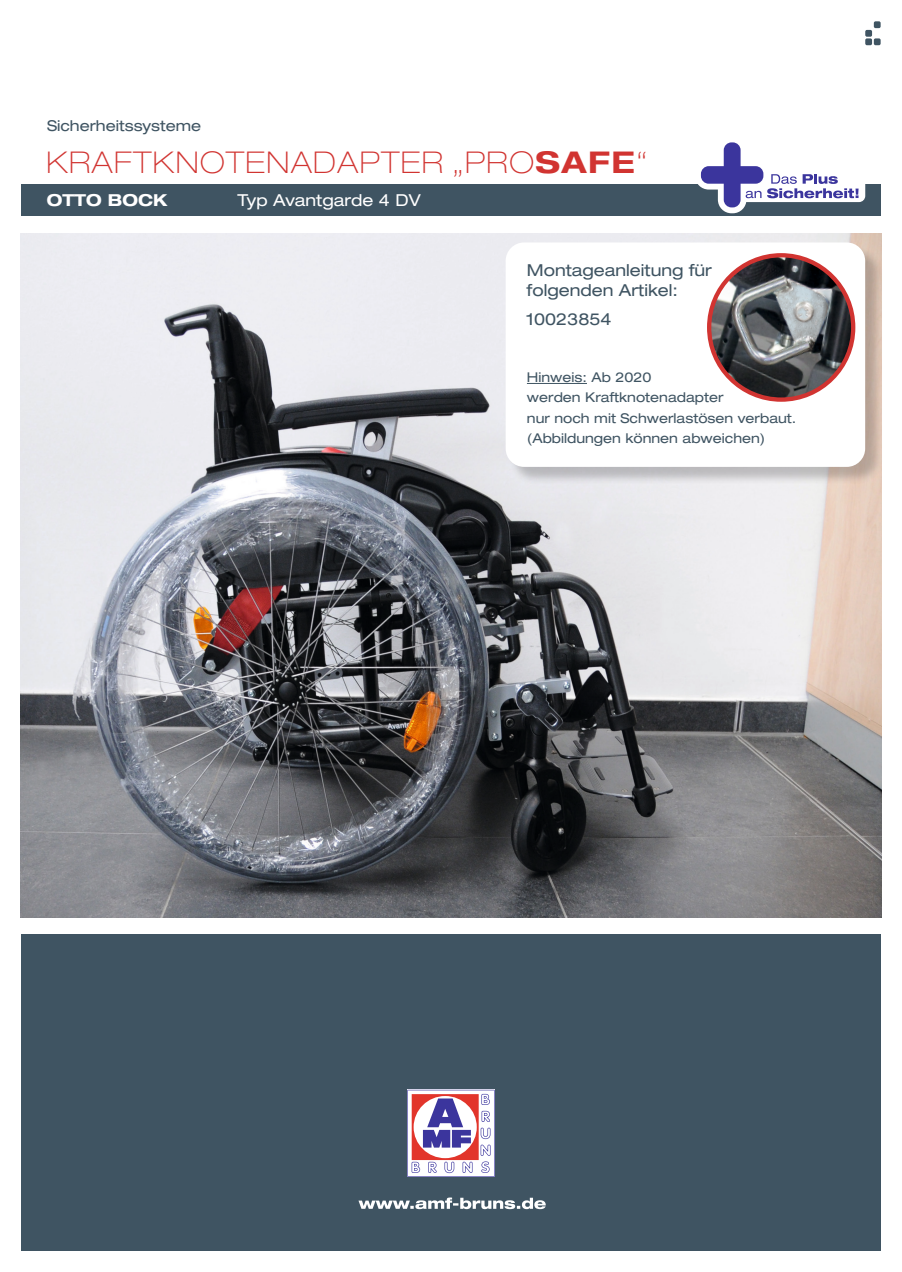
<style>
.page{position:relative;width:902px;height:1272px;background:#fff}
.page>*{position:absolute;margin:0;border:0;box-sizing:border-box;transform-origin:0 0}
.t1{font:100 expanded 30px "Helvetica Neue LT Std";letter-spacing:.05em;color:#d13431}
.t2{font:expanded 16.5px/20.2px "Helvetica Neue LT Std";color:#3f5462}
.t3{font:expanded 16.5px "Helvetica Neue LT Std";color:#fff}
.t4{font:700 expanded 16.5px "Helvetica Neue LT Std";color:#fff}
.t5{font:expanded 15px "Helvetica Neue LT Std";color:#3f5462}
.t6{font:expanded 13.5px "Helvetica Neue LT Std";color:#3f5462}
.s1{font-weight:700}
</style>
<div class="page">
<div style="left:21px;top:185px;width:859px;height:31px;background:#3f5462"></div>
<div style="left:873px;top:21px;width:7px;height:7px;background:#3f5462;border-radius:2px"></div>
<div style="left:865px;top:30px;width:7px;height:7px;background:#3f5462;border-radius:2px"></div>
<div style="left:865px;top:38px;width:7px;height:7px;background:#3f5462;border-radius:2px"></div>
<div style="left:873px;top:38px;width:7px;height:7px;background:#3f5462;border-radius:2px"></div>
<div style="left:21px;top:934px;width:859px;height:316px;background:#3f5462"></div>
<svg style="left:358px;top:1197px;width:187px;height:12px"></svg>
<svg style="left:407px;top:1089px;width:87px;height:87px;background:#ccacc2"></svg>
<div style="left:738px;top:168px;width:127px;height:34px;background:#fff;border-radius:6px"></div>
<svg style="left:695px;top:142px;width:163px;height:71px"></svg>
<div style="left:723px;top:142px;width:17px;height:65px;background:#3b359d;border-radius:8px"></div>
<div style="left:700px;top:166px;width:63px;height:18px;background:#3b359d;border-radius:8px"></div>
<img style="left:21px;top:234px;width:860px;height:683px">
<div style="left:508px;top:245px;width:375px;height:240px;background:#1c1a1b;opacity:.24"></div>
<div style="left:505px;top:242px;width:360px;height:225px;background:#fff;border-radius:18px"></div>
<hr style="left:527px;top:383px;width:60px;height:1px;background:#3f5462">
<img style="left:709px;top:255px;width:144px;height:144px;border-radius:72px">
<div style="left:707px;top:253px;width:148px;height:149px;border:4px solid #d13431;border-radius:50%"></div>
<p class="t5" style="left:47px;top:117px;width:156px">Sicherheitssysteme</p>
<h1 class="t1" style="left:46px;top:144px;width:602px">KRAFTKNOTENADAPTER „PRO<span class="s1">SAFE</span>“</h1>
<p class="t4" style="left:47px;top:190px;width:122px">OTTO BOCK</p>
<p class="t3" style="left:237px;top:190px;width:185px">Typ Avantgarde 4 DV</p>
<p class="t2" style="left:527px;top:259px;width:186px">Montageanleitung für folgenden Artikel:</p>
<p class="t2" style="left:527px;top:308px;width:86px">10023854</p>
<p class="t6" style="left:527px;top:369px;width:126px">Hinweis: Ab 2020</p>
<p class="t6" style="left:527px;top:389px;width:198px">werden Kraftknotenadapter</p>
<p class="t6" style="left:527px;top:409px;width:271px">nur noch mit Schwerlastösen verbaut.</p>
<p class="t6" style="left:527px;top:430px;width:240px">(Abbildungen können abweichen)</p>
</div>
